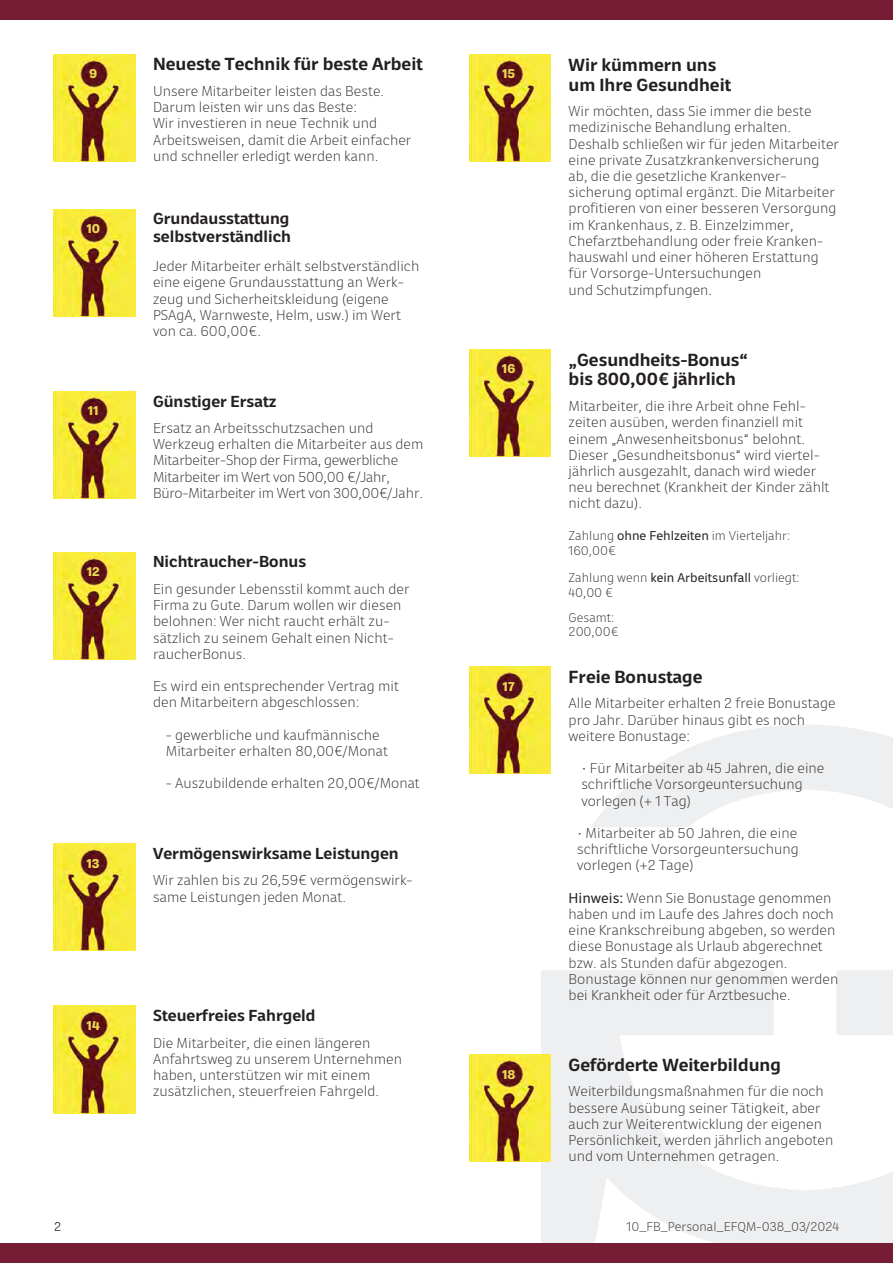
<style>
.page{position:relative;width:893px;height:1263px;background:#fff}
.page>*{position:absolute;margin:0;border:0;box-sizing:border-box;transform-origin:0 0}
.t1{font:600 16.5px/19.8px "Neutronic";color:#231f20}
.t2{font:600 15px/18px "Neutronic";color:#231f20}
.t3{font:200 13.5px/16.2px "Neutronic";color:#231f20}
.t4{font:200 13.5px/16.2px "Neutronic";letter-spacing:-.02em;color:#231f20}
.t5{font:200 12px/15px "Neutronic";color:#231f20}
.t6{font:700 12px "Neutronic";color:#e7db53}
.t7{font:300 12px "Neutronic";color:#231f20}
.s1{font-weight:400}
</style>
<div class="page">
<img style="left:487px;top:712px;width:406px;height:532px">
<div style="left:0;top:0;width:893px;height:19px;background:#761d35"></div>
<div style="left:0;top:1244px;width:893px;height:19px;background:#761d35"></div>
<img style="left:54px;top:54px;width:81px;height:107px">
<img style="left:54px;top:209px;width:81px;height:107px">
<img style="left:54px;top:391px;width:81px;height:107px">
<img style="left:54px;top:552px;width:81px;height:107px">
<img style="left:54px;top:843px;width:81px;height:108px">
<img style="left:54px;top:1006px;width:81px;height:107px">
<img style="left:469px;top:54px;width:81px;height:107px">
<img style="left:469px;top:349px;width:81px;height:107px">
<img style="left:469px;top:666px;width:81px;height:108px">
<img style="left:469px;top:1054px;width:81px;height:108px">
<p class="t6" style="left:89px;top:64px;width:10px">9</p>
<p class="t6" style="left:87px;top:220px;width:15px">10</p>
<p class="t6" style="left:88px;top:401px;width:12px">11</p>
<p class="t6" style="left:87px;top:562px;width:14px">12</p>
<p class="t6" style="left:87px;top:854px;width:14px">13</p>
<p class="t6" style="left:87px;top:1016px;width:14px">14</p>
<p class="t1" style="left:153px;top:53px;width:271px">Neueste Technik für beste Arbeit</p>
<p class="t3" style="left:153px;top:82px;width:260px">Unsere Mitarbeiter leisten das Beste.<br>Darum leisten wir uns das Beste:<br>Wir investieren in neue Technik und Arbeitsweisen, damit die Arbeit einfacher und schneller erledigt werden kann.</p>
<p class="t2" style="left:153px;top:208px;width:140px">Grundausstattung selbstverständlich</p>
<p class="t3" style="left:153px;top:257px;width:268px">Jeder Mitarbeiter erhält selbstverständlich eine eigene Grundausstattung an Werk&shy;zeug und Sicherheitskleidung (eigene PSAgA, Warnweste, Helm, usw.) im Wert von ca. 600,00€.</p>
<p class="t2" style="left:153px;top:391px;width:125px">Günstiger Ersatz</p>
<p class="t4" style="left:153px;top:419px;width:272px">Ersatz an Arbeitsschutzsachen und Werkzeug erhalten die Mitarbeiter aus dem Mitarbeiter-Shop der Firma, gewerbliche Mitarbeiter im Wert von 500,00 €/Jahr, Büro-Mitarbeiter im Wert von 300,00€/Jahr.</p>
<p class="t2" style="left:153px;top:551px;width:155px">Nichtraucher-Bonus</p>
<p class="t3" style="left:153px;top:580px;width:258px">Ein gesunder Lebensstil kommt auch der Firma zu Gute. Darum wollen wir diesen belohnen: Wer nicht raucht erhält zu&shy;sätzlich zu seinem Gehalt einen Nicht&shy;raucherBonus.</p>
<p class="t3" style="left:153px;top:677px;width:247px">Es wird ein entsprechender Vertrag mit den Mitarbeitern abgeschlossen:</p>
<p class="t3" style="left:166px;top:725px;width:224px">- gewerbliche und kaufmännische<br>Mitarbeiter erhalten 80,00€/Monat</p>
<p class="t3" style="left:166px;top:774px;width:256px">- Auszubildende erhalten 20,00€/Monat</p>
<p class="t2" style="left:153px;top:842px;width:247px">Vermögenswirksame Leistungen</p>
<p class="t3" style="left:153px;top:871px;width:261px">Wir zahlen bis zu 26,59€ vermögenswirk&shy;same Leistungen jeden Monat.</p>
<p class="t2" style="left:153px;top:1005px;width:164px">Steuerfreies Fahrgeld</p>
<p class="t3" style="left:153px;top:1033px;width:250px">Die Mitarbeiter, die einen längeren Anfahrtsweg zu unserem Unternehmen haben, unterstützen wir mit einem zusätzlichen, steuerfreien Fahrgeld.</p>
<p class="t6" style="left:502px;top:65px;width:14px">15</p>
<p class="t6" style="left:502px;top:359px;width:15px">16</p>
<p class="t6" style="left:503px;top:677px;width:13px">17</p>
<p class="t6" style="left:502px;top:1065px;width:14px">18</p>
<p class="t1" style="left:569px;top:53px;width:164px">Wir kümmern uns um Ihre Gesundheit</p>
<p class="t3" style="left:569px;top:102px;width:272px">Wir möchten, dass Sie immer die beste medizinische Behandlung erhalten.<br>Deshalb schließen wir für jeden Mitarbeiter eine private Zusatzkrankenversicherung ab, die die gesetzliche Krankenver&shy;sicherung optimal ergänzt. Die Mitarbeiter profitieren von einer besseren Versorgung im Krankenhaus, z. B. Einzelzimmer, Chefarztbehandlung oder freie Kranken&shy;hauswahl und einer höheren Erstattung für Vorsorge-Untersuchungen<br>und Schutzimpfungen.</p>
<p class="t1" style="left:569px;top:348px;width:181px">„Gesundheits-Bonus“ bis 800,00€ jährlich</p>
<p class="t3" style="left:569px;top:397px;width:262px">Mitarbeiter, die ihre Arbeit ohne Fehl&shy;zeiten ausüben, werden finanziell mit einem „Anwesenheitsbonus“ belohnt.<br>Dieser „Gesundheitsbonus“ wird viertel&shy;jährlich ausgezahlt, danach wird wieder neu berechnet (Krankheit der Kinder zählt nicht dazu).</p>
<p class="t5" style="left:569px;top:527px;width:223px">Zahlung <span class="s1">ohne Fehlzeiten</span> im Vierteljahr:<br>160,00€</p>
<p class="t5" style="left:569px;top:569px;width:233px">Zahlung wenn <span class="s1">kein Arbeitsunfall</span> vorliegt:<br>40,00 €</p>
<p class="t5" style="left:569px;top:610px;width:52px;line-height:13.5px">Gesamt:<br>200,00€</p>
<p class="t1" style="left:569px;top:665px;width:135px">Freie Bonustage</p>
<p class="t3" style="left:569px;top:694px;width:269px">Alle Mitarbeiter erhalten 2 freie Bonustage pro Jahr. Darüber hinaus gibt es noch weitere Bonustage:</p>
<p class="t3" style="left:581px;top:759px;width:245px">• Für Mitarbeiter ab 45 Jahren, die eine schriftliche Vorsorgeuntersuchung vorlegen (+ 1 Tag)</p>
<p class="t3" style="left:577px;top:824px;width:223px;text-align:justify">• Mitarbeiter ab 50 Jahren, die eine schriftliche Vorsorgeuntersuchung vorlegen (+2 Tage)</p>
<p class="t3" style="left:569px;top:888px;width:271px"><span class="s1">Hinweis:</span> Wenn Sie Bonustage genommen haben und im Laufe des Jahres doch noch eine Krankschreibung abgeben, so werden diese Bonustage als Urlaub abgerechnet bzw. als Stunden dafür abgezogen.<br>Bonustage können nur genommen werden bei Krankheit oder für Arztbesuche.</p>
<p class="t1" style="left:569px;top:1053px;width:214px">Geförderte Weiterbildung</p>
<p class="t3" style="left:569px;top:1082px;width:266px">Weiterbildungsmaßnahmen für die noch bessere Ausübung seiner Tätigkeit, aber auch zur Weiterentwicklung der eigenen Persönlichkeit, werden jährlich angeboten und vom Unternehmen getragen.</p>
<p class="t7" style="left:54px;top:1218px;width:9px">2</p>
<p class="t5" style="left:627px;top:1218px;width:214px">10_FB_Personal_EFQM-038_03/2024</p>
</div>
